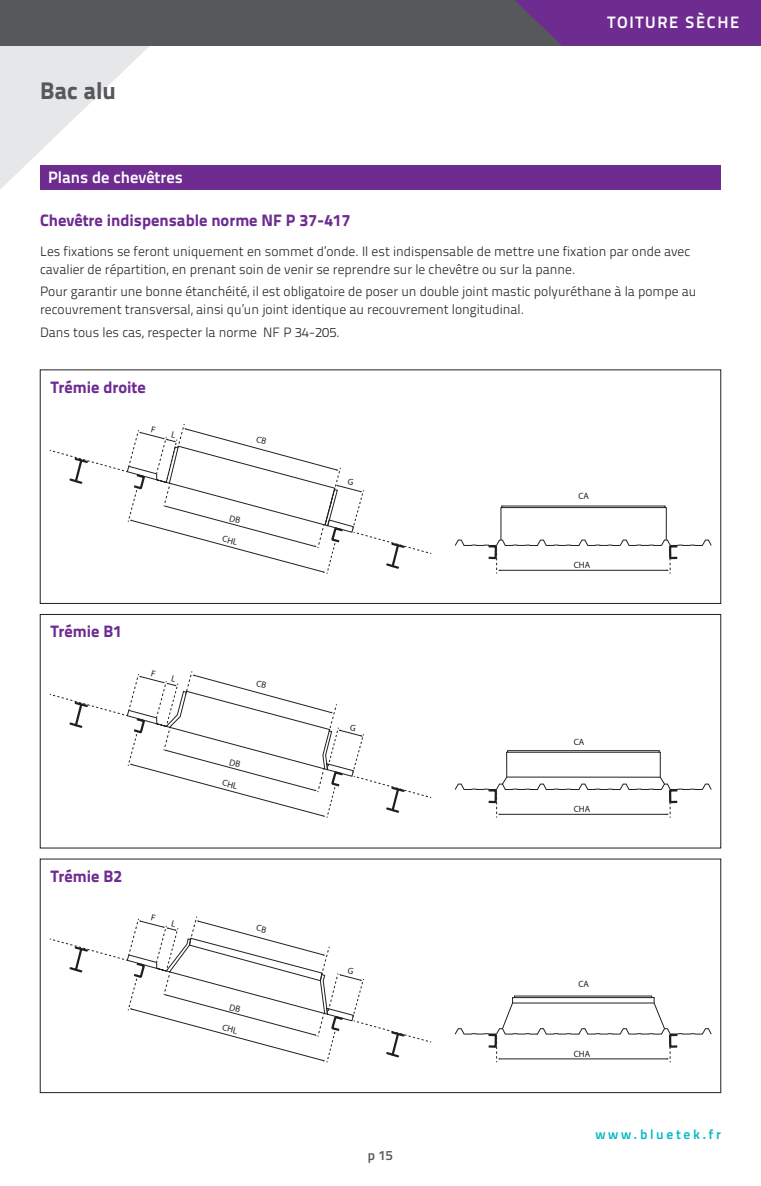
<style>
.page{position:relative;width:761px;height:1186px;background:#fff}
.page>*{position:absolute;margin:0;border:0;box-sizing:border-box;transform-origin:0 0}
.t1{font:800 24px "Titillium Text 22 L";color:#57585a}
.t2{font:800 16.5px "Titillium Text 22 L";color:#6e2c91}
.t3{font:700 16.5px "Titillium Text 22 L";color:#fff}
.t4{font:700 16.5px "Titillium Text 22 L";letter-spacing:.1em;color:#fff}
.t5{font:300 13.5px/18px "Titillium Text 22 L";color:#231f20}
.t6{font:700 13.5px "Titillium Text 22 L";letter-spacing:.2em;color:#03bac6}
.t7{font:600 13.5px "Titillium";color:#57585a}
</style>
<div class="page">
<svg style="left:0;top:46px;width:214px;height:143px"></svg>
<div style="left:0;top:0;width:760px;height:46px;background:#57585a"></div>
<div style="left:40px;top:166px;width:680px;height:24px;background:#6e2c91"></div>
<div style="left:501px;top:506px;width:164px;height:2px;border:1px solid #231f20"></div>
<div style="left:507px;top:750px;width:152px;height:2px;border:1px solid #231f20"></div>
<div style="left:40px;top:614px;width:680px;height:234px;border:1px solid #231f20"></div>
<div style="left:512px;top:997px;width:142px;height:6px;border:1px solid #231f20"></div>
<svg style="left:514px;top:0;width:247px;height:46px;background:#6b308b"></svg>
<svg style="left:50px;top:424px;width:381px;height:149px"></svg>
<svg style="left:454px;top:539px;width:257px;height:34px"></svg>
<svg style="left:50px;top:671px;width:381px;height:146px"></svg>
<svg style="left:454px;top:751px;width:257px;height:66px"></svg>
<svg style="left:50px;top:916px;width:381px;height:146px"></svg>
<svg style="left:454px;top:1002px;width:257px;height:60px"></svg>
<h1 class="t1" style="left:40px;top:72px;width:77px">Bac alu</h1>
<p class="t3" style="left:48px;top:165px;width:136px">Plans de chevêtres</p>
<p class="t4" style="left:607px;top:9px;width:131px">TOITURE sèche</p>
<p class="t2" style="left:40px;top:208px;width:312px">Chevêtre indispensable norme NF P 37-417</p>
<p class="t5" style="left:40px;top:242px;width:651px">Les fixations se feront uniquement en sommet d’onde. Il est indispensable de mettre une fixation par onde avec cavalier de répartition, en prenant soin de venir se reprendre sur le chevêtre ou sur la panne.</p>
<p class="t5" style="left:40px;top:282px;width:657px">Pour garantir une bonne étanchéité, il est obligatoire de poser un double joint mastic polyuréthane à la pompe au recouvrement transversal, ainsi qu’un joint identique au recouvrement longitudinal.</p>
<p class="t5" style="left:40px;top:322px;width:301px">Dans tous les cas, respecter la norme NF P 34-205.</p>
<p class="t2" style="left:51px;top:374px;width:97px">Trémie droite</p>
<p class="t2" style="left:51px;top:618px;width:73px">Trémie B1</p>
<p class="t2" style="left:51px;top:863px;width:73px">Trémie B2</p>
<p class="t7" style="left:367px;top:1145px;width:27px">p 15</p>
<p class="t6" style="left:595px;top:1123px;width:127px">www.bluetek.fr</p>
</div>
